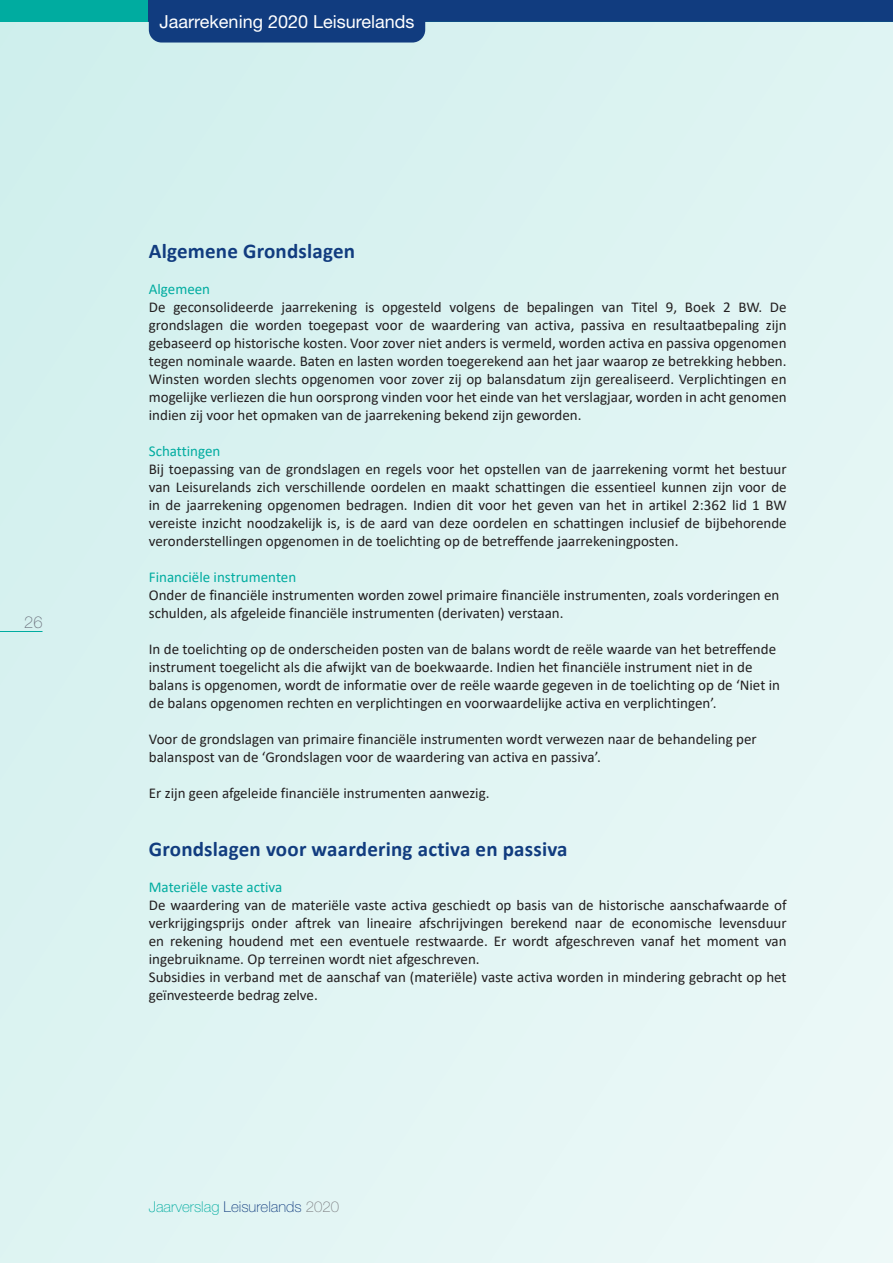
<style>
.page{position:relative;width:893px;height:1263px;background:#fff}
.page>*{position:absolute;margin:0;border:0;box-sizing:border-box;transform-origin:0 0}
.t1{font:700 21px "Calibri";letter-spacing:.01em;color:#113c7f}
.t2{font:18px "Helvetica Neue LT Std";color:#fff}
.t3{font:100 16.5px "Helvetica Neue LT Std";color:#6d727e}
.t4{font:15px/18px "Calibri";color:#231f20}
.t5{font:15px "Calibri";color:#00aca0}
.t6{font:100 15px "Helvetica Neue LT Std";color:#113c7f}
.s1{color:#00aca0}
.s2{color:#7e8083}
</style>
<div class="page">
<div style="left:0;top:0;width:149px;height:21px;background:#00aca0"></div>
<div style="left:149px;top:0;width:744px;height:21px;background:#113c7f"></div>
<div style="left:0;top:21px;width:893px;height:1242px;background:#def4f2"></div>
<div style="left:149px;top:0;width:276px;height:43px;background:#113c7f;border-radius:13px"></div>
<hr style="left:0;top:631px;width:43px;height:1px;background:#00aca0">
<p class="t3" style="left:24px;top:613px;width:20px">26</p>
<p class="t2" style="left:160px;top:11px;width:256px">Jaarrekening 2020 Leisurelands</p>
<h1 class="t1" style="left:149px;top:236px;width:208px">Algemene Grondslagen</h1>
<p class="t5" style="left:149px;top:279px;width:63px">Algemeen</p>
<p class="t4" style="left:149px;top:298px;width:639px;text-align:justify">De geconsolideerde jaarrekening is opgesteld volgens de bepalingen van Titel 9, Boek 2 BW. De grondslagen die worden toegepast voor de waardering van activa, passiva en resultaatbepaling zijn gebaseerd op historische kosten. Voor zover niet anders is vermeld, worden activa en passiva opgenomen tegen nominale waarde. Baten en lasten worden toegerekend aan het jaar waarop ze betrekking hebben.<br>Winsten worden slechts opgenomen voor zover zij op balansdatum zijn gerealiseerd. Verplichtingen en mogelijke verliezen die hun oorsprong vinden voor het einde van het verslagjaar, worden in acht genomen indien zij voor het opmaken van de jaarrekening bekend zijn geworden.</p>
<p class="t5" style="left:149px;top:441px;width:73px">Schattingen</p>
<p class="t4" style="left:149px;top:460px;width:639px;text-align:justify">Bij toepassing van de grondslagen en regels voor het opstellen van de jaarrekening vormt het bestuur van Leisurelands zich verschillende oordelen en maakt schattingen die essentieel kunnen zijn voor de in de jaarrekening opgenomen bedragen. Indien dit voor het geven van het in artikel 2:362 lid 1 BW vereiste inzicht noodzakelijk is, is de aard van deze oordelen en schattingen inclusief de bijbehorende veronderstellingen opgenomen in de toelichting op de betreffende jaarrekeningposten.</p>
<p class="t5" style="left:149px;top:567px;width:149px">Financiële instrumenten</p>
<p class="t4" style="left:149px;top:586px;width:632px">Onder de financiële instrumenten worden zowel primaire financiële instrumenten, zoals vorderingen en schulden, als afgeleide financiële instrumenten (derivaten) verstaan.</p>
<p class="t4" style="left:149px;top:640px;width:633px">In de toelichting op de onderscheiden posten van de balans wordt de reële waarde van het betreffende instrument toegelicht als die afwijkt van de boekwaarde. Indien het financiële instrument niet in de balans is opgenomen, wordt de informatie over de reële waarde gegeven in de toelichting op de ‘Niet in de balans opgenomen rechten en verplichtingen en voorwaardelijke activa en verplichtingen’.</p>
<p class="t4" style="left:149px;top:730px;width:609px">Voor de grondslagen van primaire financiële instrumenten wordt verwezen naar de behandeling per balanspost van de ‘Grondslagen voor de waardering van activa en passiva’.</p>
<p class="t4" style="left:149px;top:784px;width:342px">Er zijn geen afgeleide financiële instrumenten aanwezig.</p>
<h1 class="t1" style="left:149px;top:834px;width:420px">Grondslagen voor waardering activa en passiva</h1>
<p class="t5" style="left:149px;top:876px;width:135px">Materiële vaste activa</p>
<p class="t4" style="left:149px;top:895px;width:639px">De waardering van de materiële vaste activa geschiedt op basis van de historische aanschafwaarde of verkrijgingsprijs onder aftrek van lineaire afschrijvingen berekend naar de economische levensduur en rekening houdend met een eventuele restwaarde. Er wordt afgeschreven vanaf het moment van ingebruikname. Op terreinen wordt niet afgeschreven.<br>Subsidies in verband met de aanschaf van (materiële) vaste activa worden in mindering gebracht op het geïnvesteerde bedrag zelve.</p>
<p class="t6" style="left:149px;top:1198px;width:192px"><span class="s1">Jaarverslag</span> Leisurelands <span class="s2">2020</span></p>
</div>
